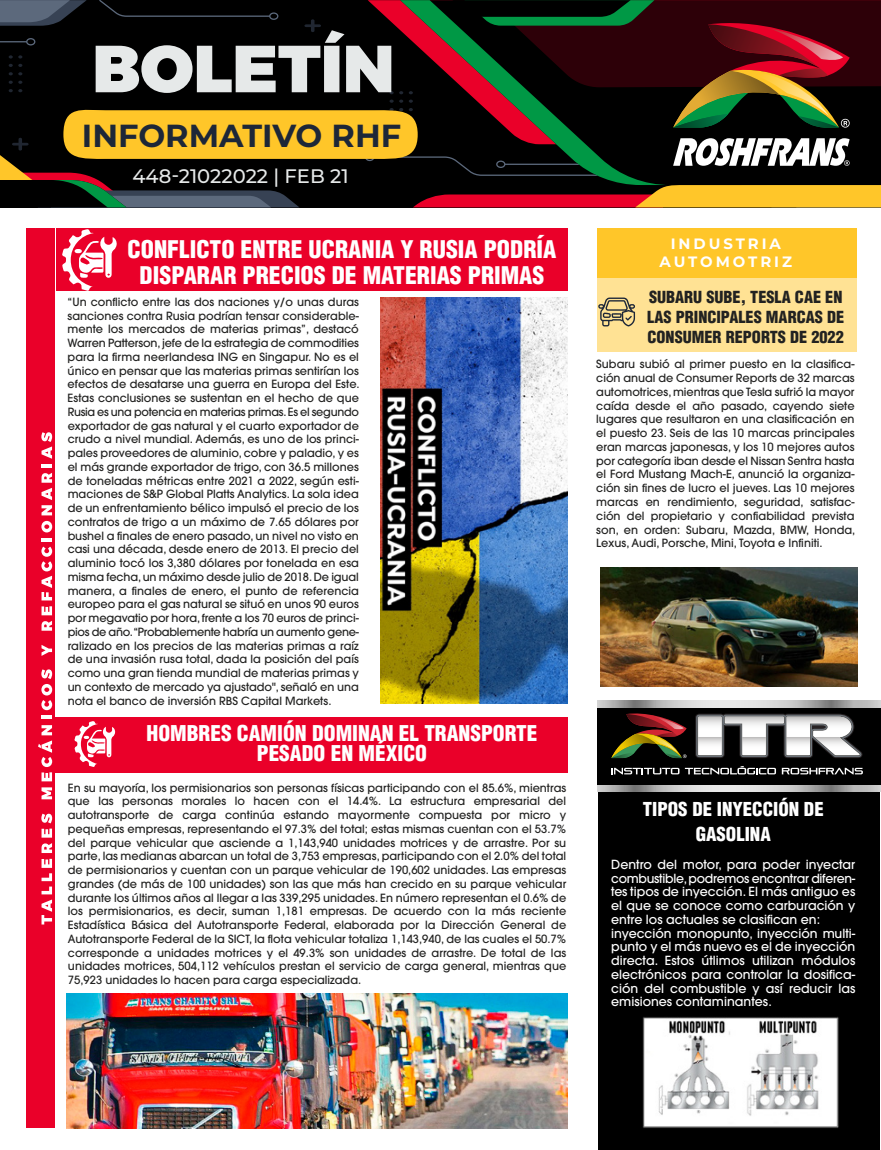
<style>
.page{position:relative;width:881px;height:1150px;background:#fff}
.page>*{position:absolute;margin:0;border:0;box-sizing:border-box;transform-origin:0 0}
.t1{font:900 66.38px "Montserrat";color:#e6e9e9}
.t2{font:700 31.88px "Montserrat";color:#1d2738}
.t3{font:900 condensed 23.75px/26.2px "Helvetica";color:#fff;text-align:center}
.t4{font:900 condensed 21.25px/20px "Helvetica";color:#fff;text-align:center}
.t5{font:500 19.5px "Montserrat";color:#e6e9e9}
.t6{font:900 condensed 18.75px/25px "Helvetica";color:#fff;text-align:center}
.t7{font:900 condensed 16.25px/20px "Helvetica";color:#222221;text-align:justify}
.t8{font:700 15px/17.5px "Montserrat";letter-spacing:.2em;color:#fff;text-align:center}
.t9{font:500 12.5px/13.8px "Avant Garde";color:#fff}
.t10{font:500 11.25px/13.8px "Avant Garde";color:#222221;text-align:justify}
</style>
<div class="page">
<div style="left:597px;top:278px;width:259px;height:73px;background:#ffe294"></div>
<div style="left:50px;top:717px;width:517px;height:56px;background:#ea0029"></div>
<svg style="left:74px;top:721px;width:41px;height:46px"></svg>
<div style="left:56px;top:228px;width:511px;height:63px;background:#ea0029"></div>
<div style="left:597px;top:757px;width:282px;height:393px;background:#000"></div>
<svg style="left:62px;top:229px;width:55px;height:62px"></svg>
<img style="left:380px;top:297px;width:187px;height:407px">
<svg style="left:598px;top:297px;width:36px;height:29px"></svg>
<div style="left:27px;top:229px;width:28px;height:899px;background:#ea0029"></div>
<svg style="left:41px;top:859px;width:11px;height:65px"></svg>
<svg style="left:41px;top:843px;width:11px;height:10px"></svg>
<svg style="left:41px;top:813px;width:11px;height:24px"></svg>
<svg style="left:41px;top:787px;width:11px;height:12px"></svg>
<svg style="left:38px;top:725px;width:14px;height:56px"></svg>
<hr style="left:41px;top:715px;width:11px;height:4px;background:#fff">
<svg style="left:41px;top:669px;width:11px;height:41px"></svg>
<svg style="left:41px;top:645px;width:11px;height:11px"></svg>
<svg style="left:41px;top:621px;width:11px;height:9px"></svg>
<svg style="left:41px;top:606px;width:11px;height:9px"></svg>
<svg style="left:41px;top:538px;width:11px;height:62px"></svg>
<svg style="left:41px;top:521px;width:11px;height:11px"></svg>
<svg style="left:41px;top:473px;width:11px;height:42px"></svg>
<svg style="left:41px;top:432px;width:11px;height:35px"></svg>
<img style="left:67px;top:993px;width:500px;height:135px">
<div style="left:597px;top:228px;width:259px;height:50px;background:#ffc629"></div>
<img style="left:600px;top:568px;width:257px;height:118px">
<svg style="left:597px;top:700px;width:283px;height:91px;background:#a5a5a5"></svg>
<div style="left:597px;top:708px;width:283px;height:76px;background:#000"></div>
<svg style="left:611px;top:767px;width:164px;height:7px"></svg>
<svg style="left:781px;top:771px;width:81px;height:3px"></svg>
<svg style="left:611px;top:713px;width:70px;height:45px"></svg>
<img style="left:681px;top:700px;width:194px;height:71px">
<svg style="left:695px;top:713px;width:167px;height:45px"></svg>
<img style="left:642px;top:1017px;width:197px;height:111px">
<svg style="left:0;top:0;width:880px;height:207px;background:#3d2a15"></svg>
<h1 class="t1" style="left:92px;top:13px;width:304px">BOLETÍN</h1>
<h2 class="t2" style="left:82px;top:112px;width:320px">INFORMATIVO RHF</h2>
<h3 class="t5" style="left:132px;top:163px;width:217px">448-21022022 | FEB 21</h3>
<h3 class="t3" style="left:128px;top:236px;width:430px">CONFLICTO ENTRE UCRANIA Y RUSIA PODRÍA<br>DISPARAR PRECIOS DE MATERIAS PRIMAS</h3>
<p class="t10" style="left:68px;top:295px;width:293px">“Un conflicto entre las dos naciones y/o unas duras sanciones contra Rusia podrían tensar considerable&shy;mente los mercados de materias primas”, destacó Warren Patterson, jefe de la estrategia de commodities para la firma neerlandesa ING en Singapur. No es el único en pensar que las materias primas sentirían los efectos de desatarse una guerra en Europa del Este.<br>Estas conclusiones se sustentan en el hecho de que Rusia es una potencia en materias primas. Es el segundo exportador de gas natural y el cuarto exportador de crudo a nivel mundial. Además, es uno de los princi&shy;pales proveedores de aluminio, cobre y paladio, y es el más grande exportador de trigo, con 36.5 millones de toneladas métricas entre 2021 a 2022, según esti&shy;maciones de S&amp;P Global Platts Analytics. La sola idea de un enfrentamiento bélico impulsó el precio de los contratos de trigo a un máximo de 7.65 dólares por bushel a finales de enero pasado, un nivel no visto en casi una década, desde enero de 2013. El precio del aluminio tocó los 3,380 dólares por tonelada en esa misma fecha, un máximo desde julio de 2018. De igual manera, a finales de enero, el punto de referencia europeo para el gas natural se situó en unos 90 euros por megavatio por hora, frente a los 70 euros de princi&shy;pios de año. “Probablemente habría un aumento gene&shy;ralizado en los precios de las materias primas a raíz de una invasión rusa total, dada la posición del país como una gran tienda mundial de materias primas y un contexto de mercado ya ajustado", señaló en una nota el banco de inversión RBS Capital Markets.</p>
<h3 class="t4" style="left:146px;top:723px;width:392px">HOMBRES CAMIÓN DOMINAN EL TRANSPORTE<br>PESADO EN MÉXICO</h3>
<p class="t10" style="left:68px;top:780px;width:500px">En su mayoría, los permisionarios son personas físicas participando con el 85.6%, mientras que las personas morales lo hacen con el 14.4%. La estructura empresarial del autotransporte de carga continúa estando mayormente compuesta por micro y pequeñas empresas, representando el 97.3% del total; estas mismas cuentan con el 53.7% del parque vehicular que asciende a 1,143,940 unidades motrices y de arrastre. Por su parte, las medianas abarcan un total de 3,753 empresas, participando con el 2.0% del total de permisionarios y cuentan con un parque vehicular de 190,602 unidades. Las empresas grandes (de más de 100 unidades) son las que más han crecido en su parque vehicular durante los últimos años al llegar a las 339,295 unidades. En número representan el 0.6% de los permisionarios, es decir, suman 1,181 empresas. De acuerdo con la más reciente Estadística Básica del Autotransporte Federal, elaborada por la Dirección General de Autotransporte Federal de la SICT, la flota vehicular totaliza 1,143,940, de las cuales el 50.7% corresponde a unidades motrices y el 49.3% son unidades de arrastre. De total de las unidades motrices, 504,112 vehículos prestan el servicio de carga general, mientras que 75,923 unidades lo hacen para carga especializada.</p>
<h3 class="t8" style="left:659px;top:234px;width:134px">INDUSTRIA<br>AUTOMOTRIZ</h3>
<h3 class="t7" style="left:647px;top:286px;width:198px">SUBARU SUBE, TESLA CAE EN LAS PRINCIPALES MARCAS DE CONSUMER REPORTS DE 2022</h3>
<p class="t10" style="left:596px;top:357px;width:260px">Subaru subió al primer puesto en la clasifica&shy;ción anual de Consumer Reports de 32 marcas automotrices, mientras que Tesla sufrió la mayor caída desde el año pasado, cayendo siete lugares que resultaron en una clasificación en el puesto 23. Seis de las 10 marcas principales eran marcas japonesas, y los 10 mejores autos por categoría iban desde el Nissan Sentra hasta el Ford Mustang Mach-E, anunció la organiza&shy;ción sin fines de lucro el jueves. Las 10 mejores marcas en rendimiento, seguridad, satisfac&shy;ción del propietario y confiabilidad prevista son, en orden: Subaru, Mazda, BMW, Honda, Lexus, Audi, Porsche, Mini, Toyota e Infiniti.</p>
<h3 class="t6" style="left:642px;top:796px;width:182px">TIPOS DE INYECCIÓN DE<br>GASOLINA</h3>
<p class="t9" style="left:611px;top:857px;width:245px">Dentro del motor, para poder inyectar combustible, podremos encontrar diferen&shy;tes tipos de inyección. El más antiguo es el que se conoce como carburación y entre los actuales se clasifican en: inyección monopunto, inyección multi&shy;punto y el más nuevo es el de inyección directa. Estos útlimos utilizan módulos electrónicos para controlar la dosifica&shy;ción del combustible y así reducir las emisiones contaminantes.</p>
</div>
